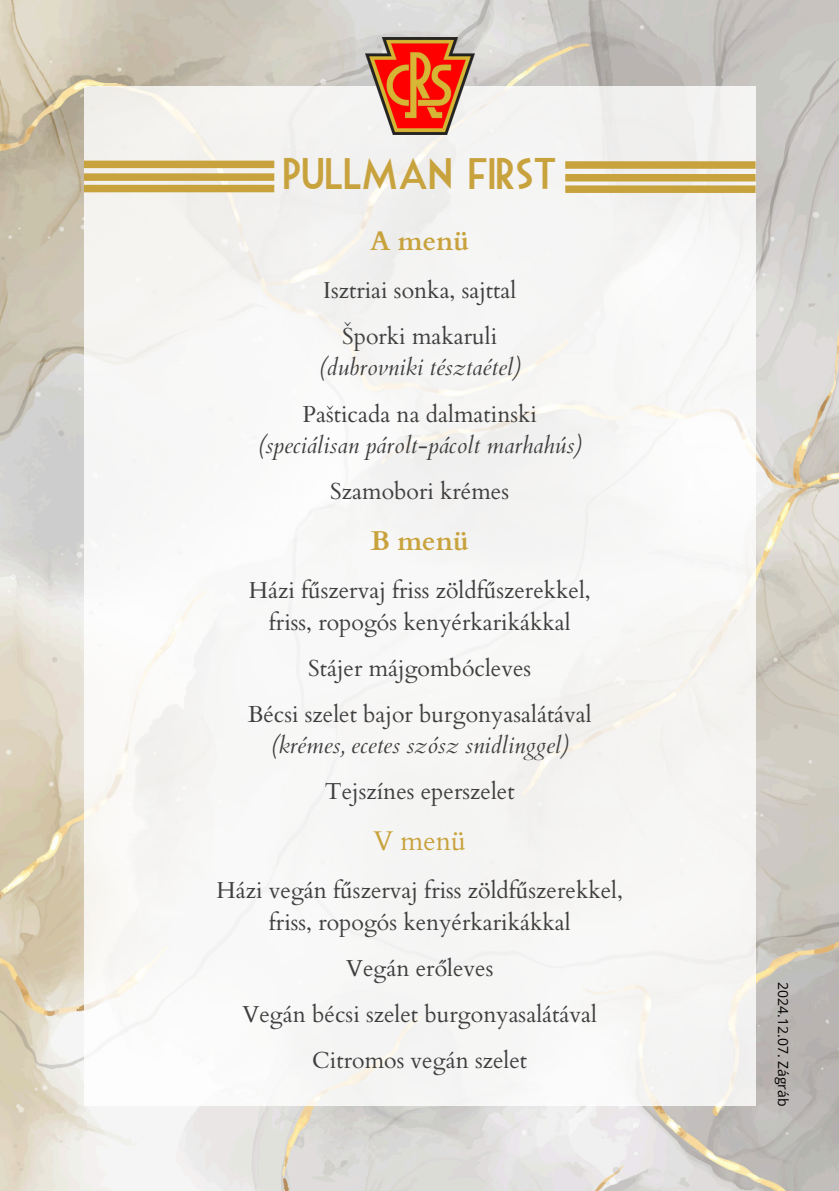
<style>
.page{position:relative;width:839px;height:1191px;background:#fff}
.page>*{position:absolute;margin:0;border:0;box-sizing:border-box;transform-origin:0 0}
.t1{font:43px "Mouse Deco";letter-spacing:-.12em;color:#c8a23d}
.t2{font:700 27px "Cardo";color:#c8a23d}
.t3{font:27px "Cardo";color:#c8a23d}
.t4{font:23px/31.4px "Cardo";color:#403f3f;text-align:center}
.t5{font:italic 23px/31.4px "Cardo";color:#403f3f;text-align:center}
.t6{font:14px "Open Sans";color:#000}
.s1{font-style:normal}
.s2{font-style:italic}
</style>
<div class="page">
<img style="left:0;top:0;width:838px;height:1191px">
<div style="left:84px;top:86px;width:671px;height:1020px;background:#f6f6f5"></div>
<img style="left:365px;top:37px;width:110px;height:98px">
<div style="left:84px;top:161px;width:190px;height:7px;background:#c8a23d"></div>
<div style="left:84px;top:173px;width:190px;height:8px;background:#c8a23d"></div>
<div style="left:84px;top:185px;width:190px;height:7px;background:#c8a23d"></div>
<div style="left:565px;top:161px;width:190px;height:8px;background:#c8a23d"></div>
<div style="left:565px;top:174px;width:190px;height:8px;background:#c8a23d"></div>
<div style="left:565px;top:185px;width:190px;height:8px;background:#c8a23d"></div>
<p class="t1" style="left:280px;top:158px;width:281px">PULLMAN FIRST</p>
<p class="t2" style="left:370px;top:223px;width:101px">A menü</p>
<h1 class="t4" style="left:323px;top:275px;width:195px">Isztriai sonka, sajttal</h1>
<h2 class="t5" style="left:319px;top:321px;width:204px"><span class="s1">Šporki makaruli </span>(dubrovniki tésztaétel)</h2>
<p class="t5" style="left:258px;top:399px;width:325px"><span class="s1">Pašticada na dalmatinski </span>(speciálisan párolt-pácolt marhahús)</p>
<h4 class="t4" style="left:330px;top:476px;width:180px">Szamobori krémes</h4>
<h4 class="t2" style="left:370px;top:523px;width:100px">B menü</h4>
<h4 class="t4" style="left:249px;top:575px;width:343px">Házi fűszervaj friss zöldfűszerekkel, friss, ropogós kenyérkarikákkal</h4>
<h2 class="t4" style="left:308px;top:653px;width:224px">Stájer májgombócleves</h2>
<h4 class="t4" style="left:248px;top:699px;width:345px">Bécsi szelet bajor burgonyasalátával <span class="s2">(krémes, ecetes szósz snidlinggel)</span></h4>
<h4 class="t4" style="left:325px;top:777px;width:191px">Tejszínes eperszelet</h4>
<h4 class="t3" style="left:373px;top:824px;width:94px">V menü</h4>
<h4 class="t4" style="left:216px;top:875px;width:408px">Házi vegán fűszervaj friss zöldfűszerekkel, friss, ropogós kenyérkarikákkal</h4>
<h3 class="t4" style="left:346px;top:953px;width:149px">Vegán erőleves</h3>
<h4 class="t4" style="left:242px;top:999px;width:356px">Vegán bécsi szelet burgonyasalátával</h4>
<h4 class="t4" style="left:312px;top:1045px;width:216px">Citromos vegán szelet</h4>
<h4 class="t6" style="left:793px;top:982px;width:126px;rotate:90deg">2024.12.07. Zágráb</h4>
</div>
